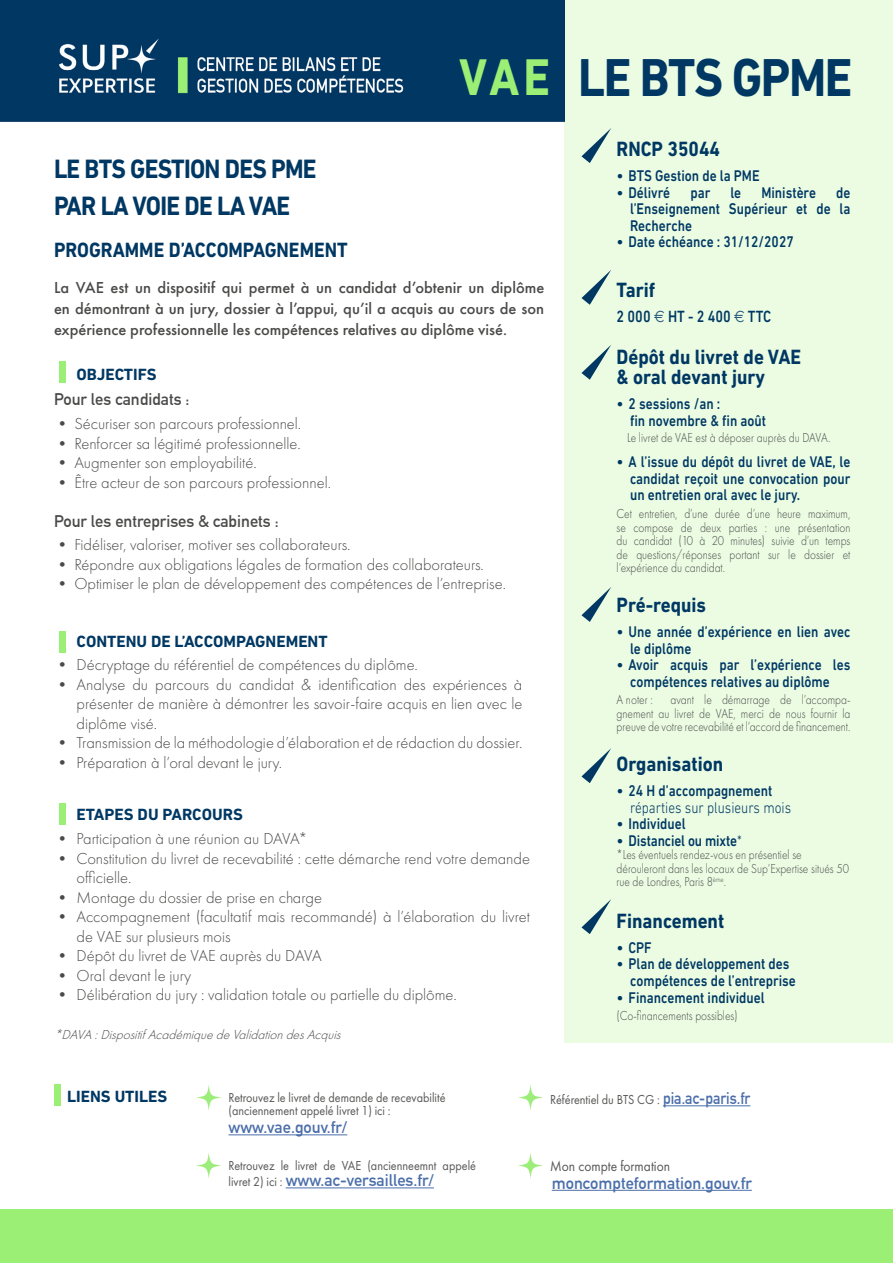
<style>
.page{position:relative;width:893px;height:1263px;background:#fff}
.page>*{position:absolute;margin:0;border:0;box-sizing:border-box;transform-origin:0 0}
.t1{font:700 54.3px "DIN Next LT Pro";letter-spacing:-.03em;color:#003863;scale:.9 1}
.t2{font:700 52.5px "DIN Next LT Pro";color:#9bef75;scale:.9 1}
.t3{font:700 27px/37.5px "DIN Next LT Pro";letter-spacing:-.03em;color:#003863;scale:.9 1}
.t4{font:700 21px/20.7px "DIN Next LT Pro";color:#003863;scale:.9 1}
.t5{font:300 16.5px/19.5px "Futura PT";color:#4a4a49}
.t6{font:500 16.5px/21px "Futura PT";color:#4a4a49;text-align:justify}
.t7{font:700 16.5px "DIN Alternate";color:#4a6eaa}
.t8{font:700 16.5px "DIN Next LT Pro";color:#003863}
.t9{font:700 16.5px "DIN Alternate";color:#4a4a49}
.t10{font:500 16.5px "DIN Next LT Pro";color:#003863;scale:.85 1}
.t11{font:500 15.75px/16.5px "DIN Next LT Pro";color:#003863}
.t12{font:500 15.75px/16.5px "DIN Next LT Pro";color:#003863;text-align:justify;scale:.85 1}
.t13{font:300 15.75px "DIN Next LT Pro";color:#003863;scale:.85 1}
.t14{font:15px "Futura PT";color:#575756;scale:.9 1}
.t15{font:300 13.5px/13.5px "Futura PT";color:#4a4a49;text-align:justify;scale:.85 1}
.t16{font:13.5px/13.5px "Futura PT";color:#575756;scale:.9 1}
.t17{font:italic 300 13.5px "Futura PT";color:#4a4a49}
.s1{font-family:"Euro Sans";font-weight:400;color:#26567b}
.s2{font-weight:300}
.s3{font-family:"Futura PT";font-weight:400;font-size:13.5px;color:#575756}
.s4{font-family:"DIN Alternate";font-weight:700;font-size:16.5px;color:#4a6eaa}
</style>
<div class="page">
<div style="left:564px;top:0;width:329px;height:1042px;background:#ebfce3"></div>
<img style="left:0;top:0;width:564px;height:121px">
<svg style="left:581px;top:270px;width:30px;height:35px"></svg>
<div style="left:60px;top:804px;width:6px;height:21px;background:#9bef75"></div>
<div style="left:60px;top:631px;width:6px;height:22px;background:#9bef75"></div>
<div style="left:60px;top:361px;width:6px;height:22px;background:#9bef75"></div>
<hr style="left:228px;top:1134px;width:119px;height:1px;background:#4a6eaa">
<svg style="left:196px;top:1084px;width:26px;height:27px"></svg>
<hr style="left:552px;top:1190px;width:200px;height:1px;background:#4a6eaa">
<svg style="left:517px;top:1152px;width:27px;height:27px"></svg>
<div style="left:54px;top:1084px;width:6px;height:21px;background:#9bef75"></div>
<div style="left:0;top:1210px;width:893px;height:53px;background:#9bef75"></div>
<svg style="left:581px;top:128px;width:30px;height:35px"></svg>
<svg style="left:581px;top:748px;width:30px;height:35px"></svg>
<svg style="left:581px;top:345px;width:30px;height:35px"></svg>
<svg style="left:581px;top:587px;width:30px;height:35px"></svg>
<hr style="left:286px;top:1187px;width:148px;height:1px;background:#4a6eaa">
<svg style="left:196px;top:1152px;width:26px;height:27px"></svg>
<hr style="left:663px;top:1105px;width:87px;height:1px;background:#4a6eaa">
<svg style="left:517px;top:1084px;width:27px;height:27px"></svg>
<svg style="left:581px;top:899px;width:30px;height:35px"></svg>
<h3 class="t3" style="left:54px;top:150px;width:293px">LE BTS GESTION DES PME<br>PAR LA VOIE DE LA VAE</h3>
<p class="t4" style="left:54px;top:239px;width:328px">PROGRAMME D’ACCOMPAGNEMENT</p>
<h2 class="t2" style="left:459px;top:46px;width:103px">VAE</h2>
<p class="t6" style="left:54px;top:277px;width:492px">La VAE est un dispositif qui permet à un candidat d’obtenir un diplôme en démontrant à un jury, dossier à l’appui, qu’il a acquis au cours de son expérience professionnelle les compétences relatives au diplôme visé.</p>
<p class="t8" style="left:77px;top:364px;width:82px">OBJECTIFS</p>
<p class="t9" style="left:54px;top:387px;width:137px">Pour les candidats :</p>
<p class="t5" style="left:54px;top:414px;width:249px">• Sécuriser son parcours professionnel.</p>
<p class="t5" style="left:54px;top:434px;width:248px">• Renforcer sa légitimé professionnelle.</p>
<p class="t5" style="left:54px;top:453px;width:204px">• Augmenter son employabilité.</p>
<p class="t5" style="left:54px;top:473px;width:279px">• Être acteur de son parcours professionnel.</p>
<p class="t9" style="left:54px;top:508px;width:226px">Pour les entreprises &amp; cabinets :</p>
<p class="t5" style="left:54px;top:535px;width:298px">• Fidéliser, valoriser, motiver ses collaborateurs.</p>
<p class="t5" style="left:54px;top:555px;width:431px">• Répondre aux obligations légales de formation des collaborateurs.</p>
<p class="t5" style="left:54px;top:574px;width:453px">• Optimiser le plan de développement des compétences de l’entreprise.</p>
<p class="t8" style="left:77px;top:631px;width:253px">CONTENU DE L’ACCOMPAGNEMENT</p>
<p class="t5" style="left:54px;top:655px;width:365px">• Décryptage du référentiel de compétences du diplôme.</p>
<p class="t5" style="left:77px;top:675px;width:447px;text-align:justify;text-indent:-23px">• Analyse du parcours du candidat &amp; identification des expériences à présenter de manière à démontrer les savoir-faire acquis en lien avec le diplôme visé.</p>
<p class="t5" style="left:54px;top:733px;width:470px">• Transmission de la méthodologie d’élaboration et de rédaction du dossier.</p>
<p class="t5" style="left:54px;top:753px;width:230px">• Préparation à l’oral devant le jury.</p>
<p class="t8" style="left:77px;top:805px;width:168px">ETAPES DU PARCOURS</p>
<p class="t5" style="left:54px;top:829px;width:255px">• Participation à une réunion au DAVA*</p>
<p class="t5" style="left:77px;top:848px;width:455px;text-indent:-23px">• Constitution du livret de recevabilité : cette démarche rend votre demande officielle.</p>
<p class="t5" style="left:54px;top:887px;width:270px">• Montage du dossier de prise en charge</p>
<p class="t5" style="left:77px;top:907px;width:455px;text-indent:-23px">• Accompagnement (facultatif mais recommandé) à l’élaboration du livret de VAE sur plusieurs mois</p>
<p class="t5" style="left:54px;top:946px;width:269px">• Dépôt du livret de VAE auprès du DAVA</p>
<p class="t5" style="left:54px;top:965px;width:139px">• Oral devant le jury</p>
<p class="t5" style="left:54px;top:985px;width:404px">• Délibération du jury : validation totale ou partielle du diplôme.</p>
<p class="t17" style="left:54px;top:1027px;width:292px">*DAVA :DispositifAcadémiquedeValidationdesAcquis</p>
<h1 class="t1" style="left:578px;top:46px;width:306px">LE BTS GPME</h1>
<p class="t4" style="left:617px;top:139px;width:116px">RNCP 35044</p>
<p class="t11" style="left:617px;top:167px;width:145px">• BTS Gestion de la PME</p>
<p class="t11" style="left:617px;top:184px;width:55px">• Délivré</p>
<p class="t12" style="left:690px;top:184px;width:25px">par</p>
<p class="t12" style="left:730px;top:184px;width:14px">le</p>
<p class="t12" style="left:761px;top:184px;width:66px">Ministère</p>
<p class="t12" style="left:630px;top:184px;width:261px;text-indent:206px">de l’Enseignement Supérieur et de la Recherche</p>
<p class="t11" style="left:617px;top:233px;width:179px">• Date échéance : 31/12/2027</p>
<p class="t4" style="left:617px;top:280px;width:44px">Tarif</p>
<p class="t10" style="left:617px;top:307px;width:184px">2 000 <span class="s1">€</span> HT - 2 400 <span class="s1">€</span> TTC</p>
<p class="t4" style="left:617px;top:346px;width:207px">Dépôt du livret de VAE &amp; oral devant jury</p>
<p class="t11" style="left:630px;top:396px;width:138px;text-indent:-14px">• 2 sessions /an :<br>fin novembre &amp; fin août</p>
<p class="t15" style="left:627px;top:431px;width:240px">Le livret de VAE est à déposer auprès du DAVA.</p>
<p class="t11" style="left:630px;top:454px;width:222px;text-align:justify;text-indent:-14px">• A l’issue du dépôt du livret de VAE, le candidat reçoit une convocation pour un entretien oral avec le jury.</p>
<p class="t15" style="left:617px;top:507px;width:277px">Cet entretien, d’une durée d’une heure maximum, se compose de deux parties : une présentation du candidat (10 à 20 minutes) suivie d’un temps de questions/réponses portant sur le dossier et l’expérience du candidat.</p>
<p class="t4" style="left:617px;top:595px;width:101px">Pré-requis</p>
<p class="t11" style="left:630px;top:623px;width:222px;text-indent:-14px">• Une année d’expérience en lien avec le diplôme</p>
<p class="t11" style="left:617px;top:656px;width:235px;text-align:center">• Avoir acquis par l’expérience les compétences relatives au diplôme</p>
<p class="t15" style="left:617px;top:693px;width:44px">A noter :</p>
<p class="t15" style="left:617px;top:693px;width:277px;text-indent:54px">avant le démarrage de l’accompa&shy;gnement au livret de VAE, merci de nous fournir la preuve de votre recevabilité et l’accord de financement.</p>
<p class="t4" style="left:617px;top:754px;width:120px">Organisation</p>
<p class="t11" style="left:617px;top:783px;width:157px">• 24 H d’accompagnement</p>
<p class="t13" style="left:630px;top:798px;width:191px">réparties sur plusieurs mois</p>
<p class="t11" style="left:617px;top:816px;width:71px">• Individuel</p>
<p class="t11" style="left:617px;top:832px;width:127px">• Distanciel ou mixte<span class="s2">*</span></p>
<p class="t15" style="left:617px;top:848px;width:275px;text-align:left">*Les éventuels rendez-vous en présentiel se dérouleront dans les locaux de Sup’Expertise situés 50 rue de Londres, Paris 8<sup>ème</sup>.</p>
<p class="t4" style="left:617px;top:910px;width:121px">Financement</p>
<p class="t11" style="left:617px;top:939px;width:37px">• CPF</p>
<p class="t11" style="left:630px;top:956px;width:167px;text-indent:-14px">• Plan de développement des compétences de l’entreprise</p>
<p class="t11" style="left:617px;top:989px;width:149px">• Financement individuel</p>
<p class="t15" style="left:617px;top:1009px;width:144px">(Co-financements possibles)</p>
<p class="t8" style="left:67px;top:1087px;width:102px">LIENS UTILES</p>
<p class="t16" style="left:228px;top:1090px;width:243px">Retrouvez le livret de demande de recevabilité (anciennement appelé livret 1) ici :</p>
<p class="t7" style="left:228px;top:1115px;width:120px">www.vae.gouv.fr/</p>
<p class="t16" style="left:228px;top:1158px;width:277px">Retrouvez le livret de VAE (ancienneemnt appelé</p>
<p class="t7" style="left:228px;top:1168px;width:207px"><span class="s3">livret 2) ici :</span> www.ac-versailles.fr/</p>
<p class="t16" style="left:550px;top:1093px;width:224px">Référentiel du BTS CG : <span class="s4">pia.ac-paris.fr</span></p>
<p class="t14" style="left:550px;top:1157px;width:135px">Mon compte formation</p>
<p class="t7" style="left:552px;top:1170px;width:202px">moncompteformation.gouv.fr</p>
</div>
